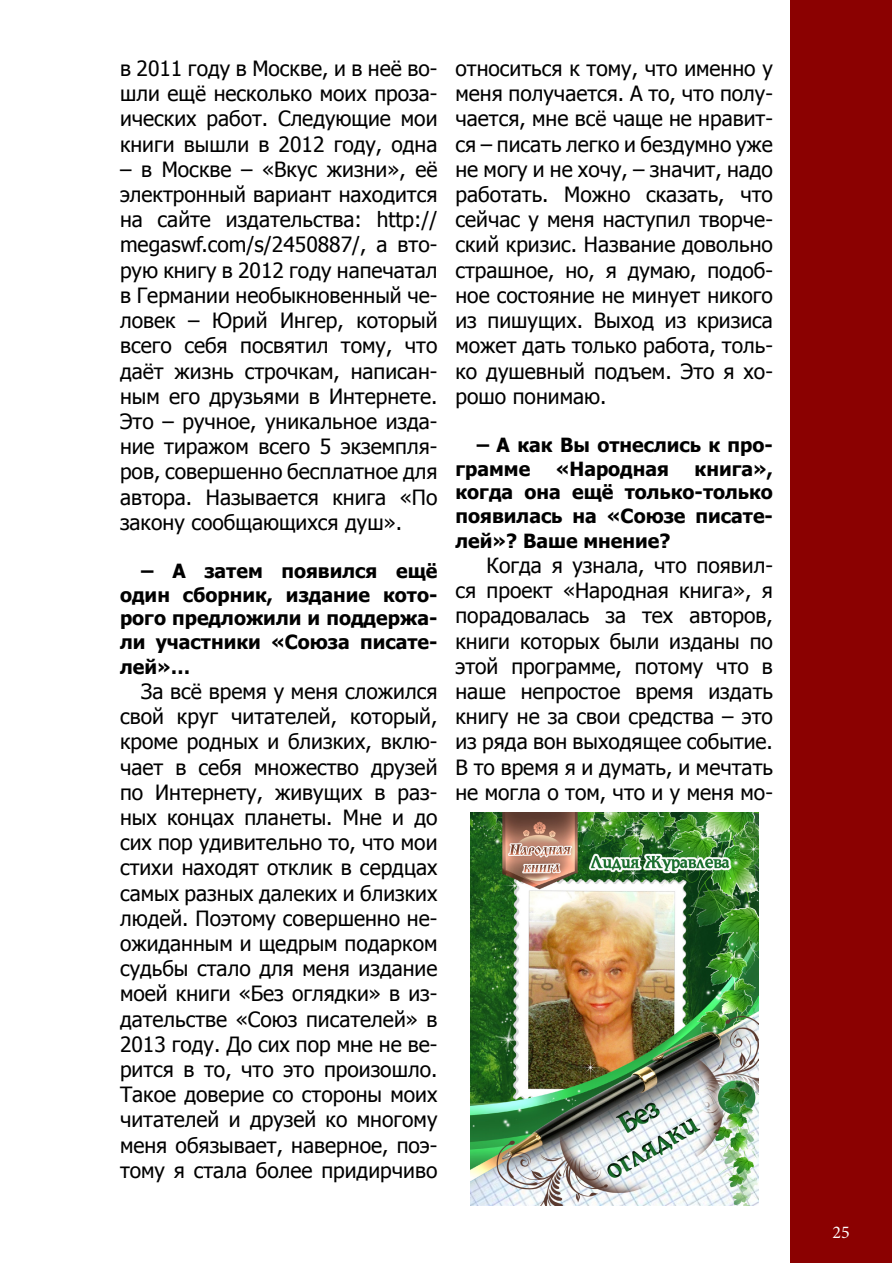
<style>
.page{position:relative;width:893px;height:1263px;background:#fff}
.page>*{position:absolute;margin:0;border:0;box-sizing:border-box;transform-origin:0 0}
.t1{font:21px/25.2px "Tahoma";color:#000;text-align:justify}
.t2{font:700 19.5px/23.4px "Tahoma";color:#000;text-align:justify}
.t3{font:18px "Minion Pro";color:#fff}
</style>
<div class="page">
<div style="left:790px;top:0;width:102px;height:1263px;background:#8b0101"></div>
<img style="left:470px;top:812px;width:288px;height:393px">
<p class="t1" style="left:120px;top:55px;width:319px">в 2011 году в Москве, и в неё во&shy;шли ещё несколько моих проза&shy;ических работ. Следующие мои книги вышли в 2012 году, одна</p>
<p class="t1" style="left:120px;top:156px;width:319px">– в Москве – «Вкус жизни», её электронный вариант находится на сайте издательства: http:// megaswf.com/s/2450887/, а вто&shy;рую книгу в 2012 году напечатал в Германии необыкновенный че&shy;ловек – Юрий Ингер, который всего себя посвятил тому, что даёт жизнь строчкам, написан&shy;ным его друзьями в Интернете.<br>Это – ручное, уникальное изда&shy;ние тиражом всего 5 экземпля&shy;ров, совершенно бесплатное для автора. Называется книга «По закону сообщающихся душ».</p>
<p class="t2" style="left:120px;top:558px;width:319px;text-indent:21px">– А затем появился ещё один сборник, издание кото&shy;рого предложили и поддержа&shy;ли участники «Союза писате-</p>
<p class="t2" style="left:120px;top:654px;width:72px">лей»…</p>
<p class="t1" style="left:120px;top:678px;width:319px;text-indent:21px">За всё время у меня сложился свой круг читателей, который, кроме родных и близких, вклю&shy;чает в себя множество друзей по Интернету, живущих в раз&shy;ных концах планеты. Мне и до сих пор удивительно то, что мои стихи находят отклик в сердцах самых разных далеких и близких людей. Поэтому совершенно не&shy;ожиданным и щедрым подарком судьбы стало для меня издание моей книги «Без оглядки» в из&shy;дательстве «Союз писателей» в 2013 году. До сих пор мне не ве&shy;рится в то, что это произошло.<br>Такое доверие со стороны моих читателей и друзей ко многому меня обязывает, наверное, поэ&shy;тому я стала более придирчиво</p>
<p class="t1" style="left:455px;top:55px;width:319px">относиться к тому, что именно у меня получается. А то, что полу&shy;чается, мне всё чаще не нравит&shy;ся – писать легко и бездумно уже не могу и не хочу, – значит, надо работать. Можно сказать, что сейчас у меня наступил творче&shy;ский кризис. Название довольно страшное, но, я думаю, подоб&shy;ное состояние не минует никого из пишущих. Выход из кризиса может дать только работа, толь&shy;ко душевный подъем. Это я хо&shy;рошо понимаю.</p>
<p class="t2" style="left:455px;top:432px;width:319px;text-indent:21px">– А как Вы отнеслись к про&shy;грамме</p>
<p class="t2" style="left:556px;top:456px;width:115px">«Народная</p>
<p class="t2" style="left:455px;top:456px;width:319px;text-indent:239px">книга», когда она ещё только-только появилась на «Союзе писате-</p>
<p class="t2" style="left:455px;top:528px;width:216px">лей»? Ваше мнение?</p>
<p class="t1" style="left:455px;top:552px;width:319px;text-indent:31px">Когда я узнала, что появил&shy;ся проект «Народная книга», я порадовалась за тех авторов, книги которых были изданы по этой программе, потому что в наше непростое время издать книгу не за свои средства – это из ряда вон выходящее событие.<br>В то время я и думать, и мечтать не могла о том, что и у меня мо-</p>
<p class="t3" style="left:832px;top:1220px;width:19px">25</p>
</div>
